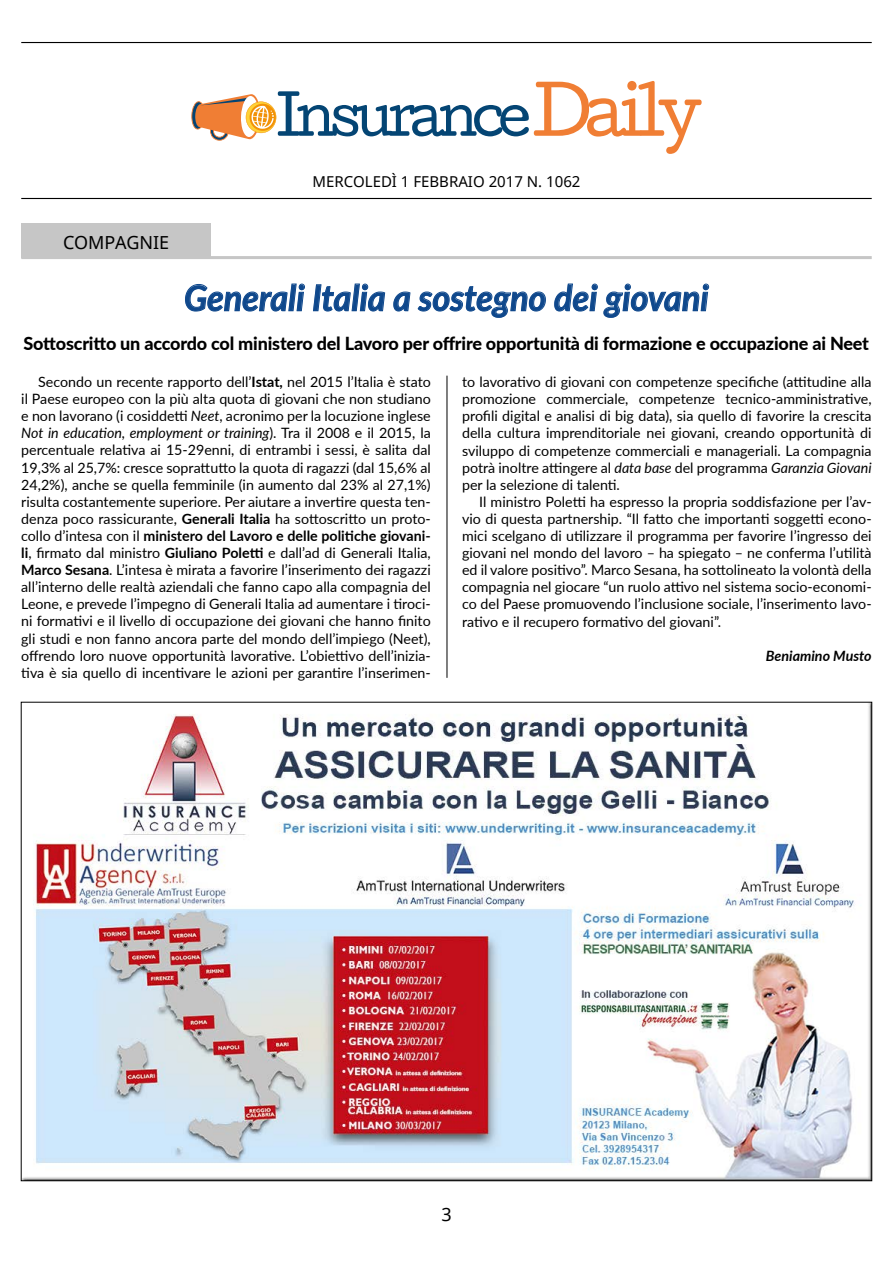
<style>
.page{position:relative;width:893px;height:1263px;background:#fff}
.page>*{position:absolute;margin:0;border:0;box-sizing:border-box;transform-origin:0 0}
.t1{font:italic 700 36px "Lato";color:#0f488c;scale:.95 1}
.t2{font:800 18px "Lato";letter-spacing:-.01em;color:#000}
.t3{font:18px "Noto Sans";color:#000}
.t4{font:15px "Noto Sans";color:#000}
.t5{font:14.25px/17.1px "Lato";color:#000;text-align:justify}
.t6{font:italic 700 14.25px "Lato";color:#000}
.s1{font-weight:700}
.s2{font-style:italic}
</style>
<div class="page">
<hr style="left:21px;top:42px;width:851px;height:1px;background:#000">
<hr style="left:21px;top:198px;width:851px;height:1px;background:#000">
<svg style="left:191px;top:81px;width:511px;height:73px"></svg>
<hr style="left:892px;top:1125px;width:1px;height:138px;background:#dadada">
<hr style="left:447px;top:376px;width:1px;height:302px;background:#000">
<hr style="left:21px;top:256px;width:851px;height:3px;background:#c6c6c6">
<div style="left:21px;top:223px;width:190px;height:35px;background:#c6c6c6"></div>
<img style="left:23px;top:704px;width:847px;height:475px">
<svg style="left:185px;top:283px;width:120px;height:29px"></svg>
<svg style="left:313px;top:283px;width:72px;height:29px"></svg>
<svg style="left:393px;top:291px;width:18px;height:21px"></svg>
<svg style="left:417px;top:286px;width:129px;height:32px"></svg>
<svg style="left:554px;top:283px;width:156px;height:35px"></svg>
<p class="t3" style="left:63px;top:230px;width:108px">COMPAGNIE</p>
<p class="t4" style="left:312px;top:171px;width:270px">MERCOLEDÌ 1 FEBBRAIO 2017 N. 1062</p>
<h1 class="t1" style="left:184px;top:271px;width:554px">Generali Italia a sostegno dei giovani</h1>
<p class="t2" style="left:24px;top:330px;width:847px">Sottoscritto un accordo col ministero del Lavoro per offrire opportunità di formazione e occupazione ai Neet</p>
<p class="t5" style="left:21px;top:373px;width:411px;text-indent:17px">Secondo un recente rapporto dell’<span class="s1">Istat,</span> nel 2015 l’Italia è stato il Paese europeo con la più alta quota di giovani che non studiano e non lavorano (i cosiddetti <span class="s2">Neet</span>, acronimo per la locuzione inglese <span class="s2">Not in education, employment or training</span>). Tra il 2008 e il 2015, la percentuale relativa ai 15-29enni, di entrambi i sessi, è salita dal 19,3% al 25,7%: cresce soprattutto la quota di ragazzi (dal 15,6% al 24,2%), anche se quella femminile (in aumento dal 23% al 27,1%) risulta costantemente superiore. Per aiutare a invertire questa ten&shy;denza poco rassicurante, <span class="s1">Generali Italia</span> ha sottoscritto un proto&shy;collo d’intesa con il <span class="s1">ministero del Lavoro e delle politiche giovani&shy;li</span>, firmato dal ministro <span class="s1">Giuliano Poletti</span> e dall’ad di Generali Italia, <span class="s1">Marco Sesana</span>. L’intesa è mirata a favorire l’inserimento dei ragazzi all’interno delle realtà aziendali che fanno capo alla compagnia del Leone, e prevede l’impegno di Generali Italia ad aumentare i tiroci&shy;ni formativi e il livello di occupazione dei giovani che hanno finito gli studi e non fanno ancora parte del mondo dell’impiego (Neet), offrendo loro nuove opportunità lavorative. L’obiettivo dell’inizia&shy;tiva è sia quello di incentivare le azioni per garantire l’inserimen-</p>
<p class="t5" style="left:462px;top:373px;width:411px">to lavorativo di giovani con competenze specifiche (attitudine alla promozione commerciale, competenze tecnico-amministrative, profili digital e analisi di big data), sia quello di favorire la crescita della cultura imprenditoriale nei giovani, creando opportunità di sviluppo di competenze commerciali e manageriali. La compagnia potrà inoltre attingere al <span class="s2">data base</span> del programma <span class="s2">Garanzia Giovani </span>per la selezione di talenti.</p>
<p class="t5" style="left:462px;top:492px;width:411px;text-indent:17px">Il ministro Poletti ha espresso la propria soddisfazione per l’av&shy;vio di questa partnership. “Il fatto che importanti soggetti econo&shy;mici scelgano di utilizzare il programma per favorire l’ingresso dei giovani nel mondo del lavoro – ha spiegato – ne conferma l’utilità ed il valore positivo”. Marco Sesana, ha sottolineato la volontà della compagnia nel giocare “un ruolo attivo nel sistema socio-economi&shy;co del Paese promuovendo l’inclusione sociale, l’inserimento lavo&shy;rativo e il recupero formativo del giovani”.</p>
<p class="t6" style="left:766px;top:645px;width:107px">Beniamino Musto</p>
<p class="t3" style="left:441px;top:1202px;width:12px">3</p>
</div>
